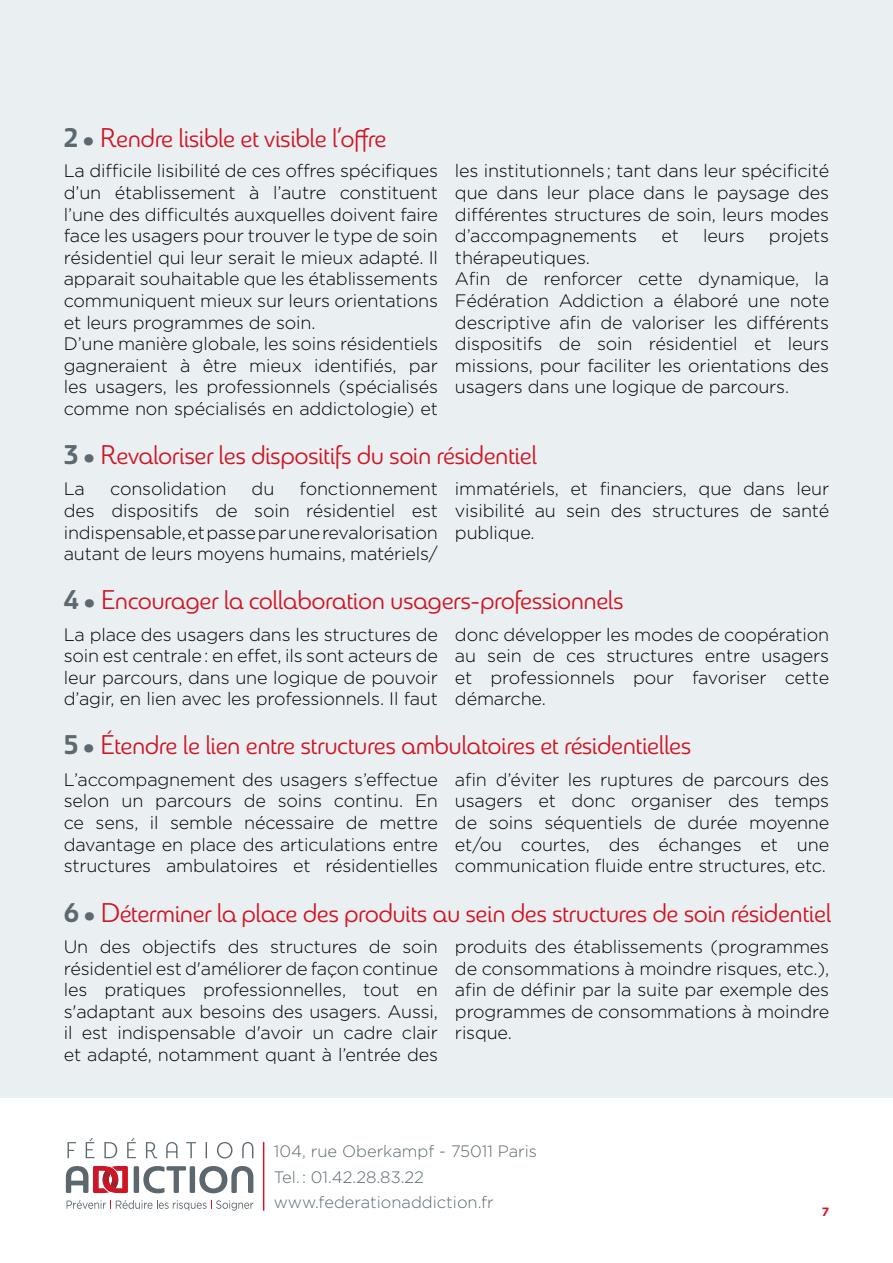
<style>
.page{position:relative;width:893px;height:1263px;background:#fff}
.page>*{position:absolute;margin:0;border:0;box-sizing:border-box;transform-origin:0 0}
.t1{font:27px "Sangli Nor Reg";letter-spacing:-.02em;color:#ce1625}
.t2{font:300 18px/21.6px "Gotham";letter-spacing:-.01em;color:#000;text-align:justify}
.t3{font:300 16.5px/25.5px "Gotham";color:#5c6970}
.t4{font:700 12px "Gotham";color:#ce1625}
.s1{font-family:"Sangli Nor Bol";color:#5c6970}
</style>
<div class="page">
<div style="left:0;top:0;width:893px;height:1097px;background:#eaeff2"></div>
<hr style="left:263px;top:1142px;width:1px;height:69px;background:#ce1625">
<svg style="left:68px;top:1142px;width:8px;height:16px"></svg>
<svg style="left:86px;top:1138px;width:9px;height:20px"></svg>
<svg style="left:104px;top:1142px;width:13px;height:16px"></svg>
<svg style="left:127px;top:1138px;width:9px;height:20px"></svg>
<svg style="left:146px;top:1142px;width:11px;height:16px"></svg>
<svg style="left:166px;top:1142px;width:12px;height:16px"></svg>
<svg style="left:186px;top:1142px;width:10px;height:16px"></svg>
<svg style="left:206px;top:1142px;width:1px;height:16px"></svg>
<svg style="left:217px;top:1142px;width:15px;height:16px"></svg>
<svg style="left:242px;top:1142px;width:11px;height:16px"></svg>
<svg style="left:67px;top:1200px;width:186px;height:11px"></svg>
<div style="left:134px;top:1166px;width:5px;height:27px;background:#5d686e;border-radius:2px"></div>
<svg style="left:143px;top:1166px;width:43px;height:27px"></svg>
<div style="left:190px;top:1166px;width:5px;height:27px;background:#5d686e;border-radius:2px"></div>
<svg style="left:199px;top:1166px;width:54px;height:27px"></svg>
<svg style="left:66px;top:1166px;width:62px;height:27px"></svg>
<h1 class="t1" style="left:64px;top:122px;width:324px"><span class="s1">2 •</span> Rendre lisible et visible l’offre</h1>
<p class="t2" style="left:64px;top:160px;width:376px;text-align:left">La difficile lisibilité de ces offres spécifiques d’un établissement à l’autre constituent l’une des difficultés auxquelles doivent faire face les usagers pour trouver le type de soin résidentiel qui leur serait le mieux adapté. Il apparait souhaitable que les établissements communiquent mieux sur leurs orientations et leurs programmes de soin.<br>D’une manière globale, les soins résidentiels gagneraient à être mieux identifiés, par les usagers, les professionnels (spécialisés comme non spécialisés en addictologie) et</p>
<p class="t2" style="left:455px;top:160px;width:376px">les institutionnels ; tant dans leur spécificité que dans leur place dans le paysage des différentes structures de soin, leurs modes d’accompagnements</p>
<p class="t2" style="left:661px;top:225px;width:19px">et</p>
<p class="t2" style="left:703px;top:225px;width:43px">leurs</p>
<p class="t2" style="left:769px;top:225px;width:62px">projets</p>
<p class="t2" style="left:455px;top:246px;width:376px;text-align:left">thérapeutiques.<br>Afin de renforcer cette dynamique, la Fédération Addiction a élaboré une note descriptive afin de valoriser les différents dispositifs de soin résidentiel et leurs missions, pour faciliter les orientations des usagers dans une logique de parcours.</p>
<h1 class="t1" style="left:64px;top:439px;width:475px"><span class="s1">3 •</span> Revaloriser les dispositifs du soin résidentiel</h1>
<p class="t2" style="left:64px;top:478px;width:23px">La</p>
<p class="t2" style="left:110px;top:478px;width:118px">consolidation</p>
<p class="t2" style="left:252px;top:478px;width:24px">du</p>
<p class="t2" style="left:64px;top:478px;width:376px;text-indent:236px">fonctionnement des dispositifs de soin résidentiel est indispensable, et passe par une revalorisation autant de leurs moyens humains, matériels/</p>
<p class="t2" style="left:455px;top:478px;width:376px">immatériels, et financiers, que dans leur visibilité au sein des structures de santé publique.</p>
<h1 class="t1" style="left:64px;top:585px;width:561px"><span class="s1">4 •</span> Encourager la collaboration usagers-professionnels</h1>
<p class="t2" style="left:64px;top:623px;width:376px">La place des usagers dans les structures de soin est centrale : en effet, ils sont acteurs de leur parcours, dans une logique de pouvoir d’agir, en lien avec les professionnels. Il faut</p>
<p class="t2" style="left:455px;top:623px;width:376px">donc développer les modes de coopération au sein de ces structures entre usagers et professionnels pour favoriser cette démarche.</p>
<h1 class="t1" style="left:64px;top:730px;width:629px"><span class="s1">5 •</span> Étendre le lien entre structures ambulatoires et résidentielles</h1>
<p class="t2" style="left:64px;top:768px;width:376px">L’accompagnement des usagers s’effectue selon un parcours de soins continu. En ce sens, il semble nécessaire de mettre davantage en place des articulations entre structures ambulatoires et résidentielles</p>
<p class="t2" style="left:455px;top:768px;width:376px">afin d’éviter les ruptures de parcours des usagers et donc organiser des temps de soins séquentiels de durée moyenne et/ou courtes, des échanges et une communication fluide entre structures, etc.</p>
<h1 class="t1" style="left:64px;top:897px;width:769px"><span class="s1">6 •</span> Déterminer la place des produits au sein des structures de soin résidentiel</h1>
<p class="t2" style="left:64px;top:935px;width:376px">Un des objectifs des structures de soin résidentiel est d'améliorer de façon continue les pratiques professionnelles, tout en s'adaptant aux besoins des usagers. Aussi, il est indispensable d'avoir un cadre clair et adapté, notamment quant à l’entrée des</p>
<p class="t2" style="left:455px;top:935px;width:376px">produits des établissements (programmes de consommations à moindre risques, etc.), afin de définir par la suite par exemple des programmes de consommations à moindre risque.</p>
<p class="t3" style="left:274px;top:1138px;width:265px">104, rue Oberkampf - 75011 Paris<br>Tel. : 01.42.28.83.22 www.federationaddiction.fr</p>
<p class="t4" style="left:822px;top:1204px;width:9px">7</p>
</div>
